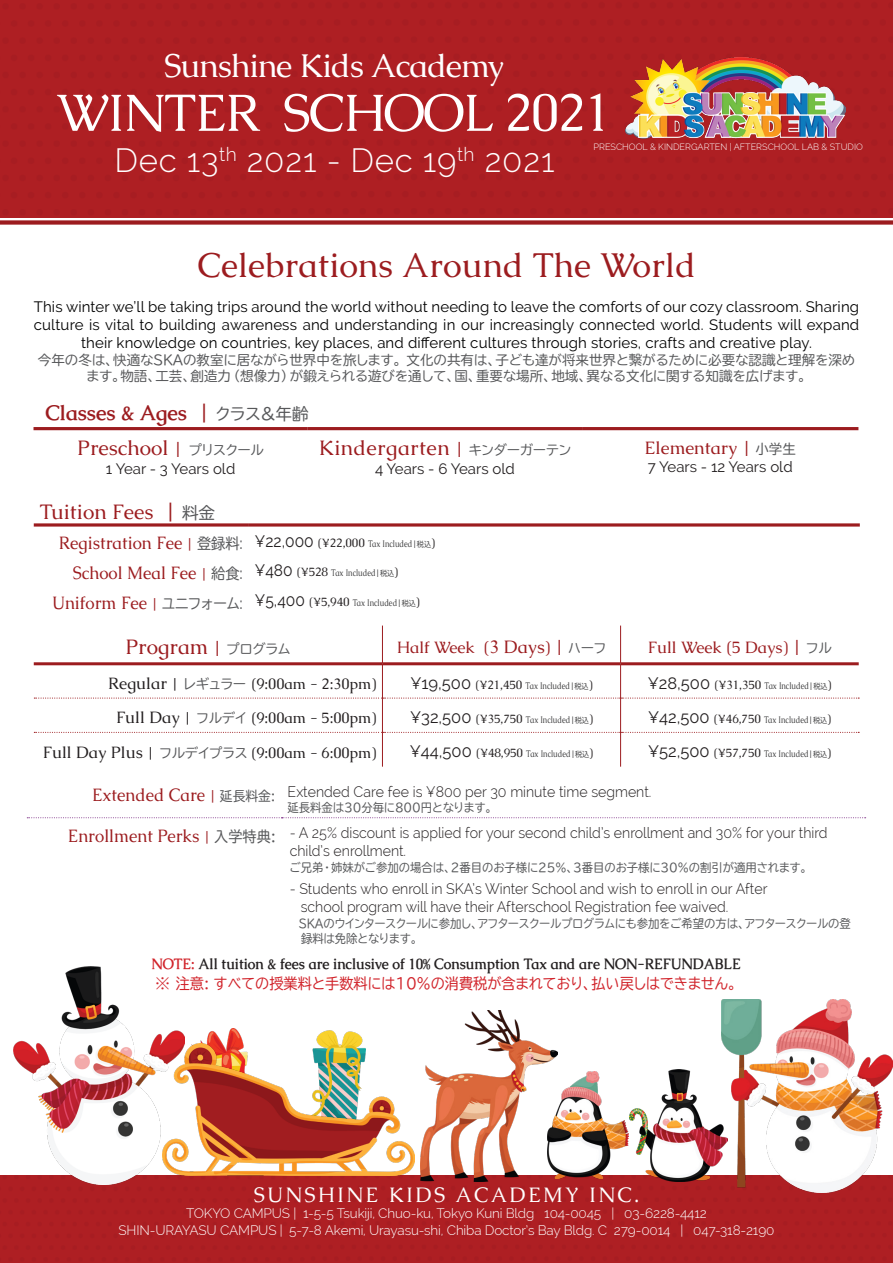
<style>
.page{position:relative;width:893px;height:1263px;background:#fff}
.page>*{position:absolute;margin:0;border:0;box-sizing:border-box;transform-origin:0 0}
.t1{font:52.5px "Caudex";letter-spacing:-.03em;color:#fff}
.t2{font:34.5px "Caudex";color:#9c1c1f}
.t3{font:300 33px "Raleway";letter-spacing:.02em;color:#fff}
.t4{font:33px "Caudex";letter-spacing:-.03em;color:#fff}
.t5{font:21px "Caudex";color:#9c1c1f}
.t6{font:21px "Caudex";letter-spacing:.11em;color:#fff}
.t7{font:21px "Caudex";letter-spacing:.02em;color:#9c1c1f}
.t8{font:700 21px "Caudex";color:#9c1c1f}
.t9{font:18px "Caudex";color:#9c1c1f;scale:.94 1}
.t10{font:18px "Caudex";color:#9c1c1f}
.t11{font:16.5px "Caudex";color:#9c1c1f}
.Date{font:15px/18px "Raleway";letter-spacing:.01em;color:#000;text-align:center}
.t12{font:300 15px "Raleway";color:#231f20;scale:.94 1}
.t13{font:15px "Caudex";color:#231f20}
.t14{font:700 15px "Caudex";color:#231f20;scale:.94 1}
.t15{font:15px "Raleway";color:#231f20}
.t16{font:15px "TBUDR Go Std";letter-spacing:-.015em;color:#d1232a}
.t17{font:300 13.5px/16.2px "Raleway";letter-spacing:-.01em;color:#fff;text-align:center}
.Date-2{font:13.5px/16.5px "TBUDR Go Std";letter-spacing:-.01em;color:#57585a;text-align:center}
.t18{font:12px "TBUDR Go Std";letter-spacing:-.04em;color:#57585a;scale:.94 1}
.t19{font:12px "TBUDR Go Std";color:#57585a;scale:.94 1}
.t20{font:12px "TBUDR Go Std";letter-spacing:-.06em;color:#57585a;scale:.94 1}
.t21{font:12px "TBUDR Go Std";letter-spacing:-.02em;color:#57585a;scale:.94 1}
.t22{font:9.6px "Caudex";color:#3e3e3f;scale:.79 1}
.t23{font:300 9px "Raleway";color:#fff}
.s1{font-weight:400;font-size:22.5px}
.s2{font-family:"TBUDR Go Std";font-weight:400;font-size:16.5px;color:#57585a}
.s3{font-size:18px}
.s4{font-family:"TBUDR Go Std";font-size:13.5px;color:#57585a}
.s5{font-size:22.5px}
.s6{font-family:"TBUDR Go Std";font-size:16.5px;color:#57585a}
.s7{font-size:15px}
.s8{font-family:"TBUDR Go Std";font-size:15px;color:#57585a}
.s9{font-family:"Raleway";font-weight:500;font-size:16.5px;color:#57585a}
.s10{font-family:"Raleway";font-size:16.5px;color:#231f20}
.s11{font-size:12px;color:#231f20}
.s12{font-size:9px}
.s13{font-family:"TBUDR Go Std";font-size:7.5px}
.s14{font-size:16.5px}
.s15{color:#d1232a}
</style>
<div class="page">
<div style="left:0;top:0;width:893px;height:217px;background:#ae1f23"></div>
<div style="left:0;top:220px;width:893px;height:5px;background:#9c1c1f"></div>
<div style="left:0;top:1176px;width:893px;height:87px;background:#ae1f23"></div>
<img style="left:625px;top:58px;width:221px;height:82px">
<hr style="left:34px;top:662px;width:348px;height:3px;background:#9c1c1f">
<hr style="left:383px;top:662px;width:237px;height:3px;background:#9c1c1f">
<hr style="left:621px;top:662px;width:238px;height:3px;background:#9c1c1f">
<svg style="left:34px;top:697px;width:825px;height:2px"></svg>
<svg style="left:34px;top:732px;width:825px;height:1px"></svg>
<hr style="left:382px;top:625px;width:1px;height:39px;background:#9c1c1f">
<hr style="left:620px;top:625px;width:1px;height:39px;background:#9c1c1f">
<hr style="left:382px;top:664px;width:1px;height:34px;background:#9c1c1f">
<hr style="left:620px;top:664px;width:1px;height:34px;background:#9c1c1f">
<hr style="left:382px;top:698px;width:1px;height:34px;background:#9c1c1f">
<hr style="left:620px;top:698px;width:1px;height:34px;background:#9c1c1f">
<hr style="left:382px;top:732px;width:1px;height:35px;background:#9c1c1f">
<hr style="left:620px;top:732px;width:1px;height:35px;background:#9c1c1f">
<hr style="left:34px;top:427px;width:274px;height:3px;background:#9c1c1f">
<hr style="left:308px;top:427px;width:274px;height:3px;background:#9c1c1f">
<hr style="left:582px;top:427px;width:276px;height:3px;background:#9c1c1f">
<svg style="left:34px;top:523px;width:215px;height:4px"></svg>
<svg style="left:249px;top:523px;width:611px;height:4px;background:#af494c"></svg>
<svg style="left:27px;top:817px;width:839px;height:1px"></svg>
<img style="left:200px;top:1028px;width:163px;height:15px">
<img style="left:14px;top:966px;width:171px;height:218px">
<img style="left:721px;top:1000px;width:172px;height:193px">
<img style="left:558px;top:1072px;width:71px;height:106px">
<img style="left:629px;top:1069px;width:98px;height:113px">
<img style="left:162px;top:1043px;width:253px;height:132px">
<img style="left:420px;top:1011px;width:138px;height:170px">
<h3 class="t4" style="left:164px;top:45px;width:341px">Sunshine Kids Academy</h3>
<h1 class="t1" style="left:56px;top:79px;width:557px">WINTER SCHOOL 2021</h1>
<h3 class="t3" style="left:115px;top:141px;width:442px">Dec 13<sup>th</sup> 2021 - Dec 19<sup>th</sup> 2021</h3>
<p class="t23" style="left:594px;top:141px;width:271px">PRESCHOOL &amp; KINDERGARTEN | AFTERSCHOOL LAB &amp; STUDIO</p>
<p class="t2" style="left:198px;top:243px;width:500px">Celebrations Around The World</p>
<p class="Date" style="left:34px;top:298px;width:827px">This winter we’ll be taking trips around the world without needing to leave the comforts of our cozy classroom. Sharing culture is vital to building awareness and understanding in our increasingly connected world. Students will expand their knowledge on countries, key places, and different cultures through stories, crafts and creative play.</p>
<p class="Date-2" style="left:38px;top:351px;width:819px">今年の冬は、快適なSKAの教室に居ながら世界中を旅します。文化の共有は、子ども達が将来世界と繋がるために必要な認識と理解を深めます。物語、工芸、創造力（想像力）が鍛えられる遊びを通して、国、重要な場所、地域、異なる文化に関する知識を広げます。</p>
<p class="t8" style="left:46px;top:399px;width:265px">Classes &amp; Ages <span class="s1">|</span> <span class="s2">クラス&amp;年齢</span></p>
<p class="t5" style="left:77px;top:435px;width:188px">Preschool <span class="s3">|</span> <span class="s4">プリスクール</span></p>
<p class="t15" style="left:106px;top:459px;width:131px">1 Year - 3 Years old</p>
<p class="t7" style="left:319px;top:435px;width:254px">Kindergarten <span class="s3">|</span> <span class="s4">キンダーガーテン</span></p>
<p class="t15" style="left:375px;top:459px;width:141px">4 Years - 6 Years old</p>
<p class="t5" style="left:40px;top:498px;width:177px">Tuition Fees <span class="s5">|</span> <span class="s6">料金</span></p>
<p class="t9" style="left:59px;top:531px;width:197px">Registration Fee <span class="s7">|</span> <span class="s8">登録料</span><span class="s9">:</span></p>
<p class="t22" style="left:255px;top:537px;width:230px"><span class="s10">¥22,000</span> <span class="s11">(¥22,000</span> Tax Included<span class="s12">|</span><span class="s13">税込</span><span class="s11">)</span></p>
<p class="t9" style="left:73px;top:561px;width:183px">School Meal Fee <span class="s7">|</span> <span class="s8">給食</span><span class="s9">:</span></p>
<p class="t22" style="left:255px;top:567px;width:183px"><span class="s10">¥480</span> <span class="s11">(¥528</span> Tax Included<span class="s12">|</span><span class="s13">税込</span><span class="s11">)</span></p>
<p class="t9" style="left:52px;top:591px;width:204px">Uniform Fee <span class="s7">|</span> <span class="s8">ユニフォーム</span><span class="s9">:</span></p>
<p class="t22" style="left:255px;top:597px;width:210px"><span class="s10">¥5,400</span> <span class="s11">(¥5,940</span> Tax Included<span class="s12">|</span><span class="s13">税込</span><span class="s11">)</span></p>
<p class="t10" style="left:645px;top:436px;width:153px">Elementary | <span class="s4">小学生</span></p>
<p class="t15" style="left:648px;top:458px;width:146px">7 Years - 12 Years old</p>
<p class="t5" style="left:126px;top:633px;width:167px">Program <span class="s3">|</span> <span class="s4">プログラム</span></p>
<p class="t11" style="left:397px;top:636px;width:211px">Half Week (<span class="s3">3 Days</span>) <span class="s3">|</span> <span class="s4">ハーフ</span></p>
<p class="t11" style="left:648px;top:636px;width:186px">Full Week (5 Days) <span class="s3">|</span> <span class="s4">フル</span></p>
<p class="t13" style="left:108px;top:674px;width:270px"><span class="s14">Regular</span> | <span class="s4">レギュラー</span> (9:00am - 2:30pm)</p>
<p class="t22" style="left:410px;top:679px;width:232px"><span class="s10">¥19,500</span> <span class="s11">(¥21,450</span> Tax Included<span class="s12">|</span><span class="s13">税込</span><span class="s11">)</span></p>
<p class="t22" style="left:648px;top:679px;width:234px"><span class="s10">¥28,500</span> <span class="s11">(¥31,350</span> Tax Included<span class="s12">|</span><span class="s13">税込</span><span class="s11">)</span></p>
<p class="t13" style="left:116px;top:708px;width:262px"><span class="s14">Full Day</span> | <span class="s4">フルデイ</span> (9:00am - 5:00pm)</p>
<p class="t22" style="left:410px;top:713px;width:233px"><span class="s10">¥32,500</span> <span class="s11">(¥35,750</span> Tax Included<span class="s12">|</span><span class="s13">税込</span><span class="s11">)</span></p>
<p class="t22" style="left:648px;top:713px;width:233px"><span class="s10">¥42,500</span> <span class="s11">(¥46,750</span> Tax Included<span class="s12">|</span><span class="s13">税込</span><span class="s11">)</span></p>
<p class="t13" style="left:43px;top:743px;width:335px"><span class="s14">Full Day Plus</span> | <span class="s4">フルデイプラス</span> (9:00am - 6:00pm)</p>
<p class="t22" style="left:410px;top:748px;width:234px"><span class="s10">¥44,500　</span> <span class="s11">(¥48,950</span> Tax Included<span class="s12">|</span><span class="s13">税込</span><span class="s11">)</span></p>
<p class="t22" style="left:648px;top:748px;width:233px"><span class="s10">¥52,500</span> <span class="s11">(¥57,750</span> Tax Included<span class="s12">|</span><span class="s13">税込</span><span class="s11">)</span></p>
<p class="t9" style="left:92px;top:783px;width:197px">Extended Care <span class="s7">|</span> <span class="s4">延長料金:</span></p>
<p class="t12" style="left:288px;top:783px;width:388px">Extended Care fee is ¥800 per 30 minute time segment.</p>
<p class="t20" style="left:288px;top:797px;width:224px">延長料金は３０分毎に８００円となります。</p>
<p class="t9" style="left:68px;top:824px;width:223px">Enrollment Perks <span class="s7">|</span> <span class="s8">入学特典:</span></p>
<p class="t12" style="left:290px;top:824px;width:578px">- A 25% discount is applied for your second child’s enrollment and 30% for your third 　</p>
<p class="t12" style="left:290px;top:842px;width:125px">　child’s enrollment.</p>
<p class="t19" style="left:289px;top:858px;width:557px">ご兄弟・姉妹がご参加の場合は、2番目のお子様に25%、３番目のお子様に30%の割引が適用されます。</p>
<p class="t12" style="left:290px;top:880px;width:510px">- Students who enroll in SKA’s Winter School and wish to enroll in our After</p>
<p class="t12" style="left:301px;top:898px;width:456px">school program will have their Afterschool Registration fee waived.</p>
<p class="t18" style="left:299px;top:914px;width:589px">SKAのウインタースクールに参加し、アフタースクールプログラムにも参加をご希望の方は、アフタースクールの登</p>
<p class="t21" style="left:290px;top:928px;width:142px">　録料は免除となります。</p>
<p class="t14" style="left:151px;top:954px;width:628px"><span class="s15">NOTE:</span> All tuition &amp; fees are inclusive of 10% Consumption Tax and are NON-REFUNDABLE</p>
<p class="t16" style="left:155px;top:971px;width:588px">※ 注意: すべての授業料と手数料には10%の消費税が含まれており、払い戻しはできません。</p>
<h3 class="t6" style="left:254px;top:1181px;width:387px">SUNSHINE KIDS ACADEMY INC.</h3>
<p class="t17" style="left:118px;top:1205px;width:657px">TOKYO CAMPUS | 1-5-5 Tsukiji, Chuo-ku, Tokyo Kuni Bldg 104-0045 | 03-6228-4412<br>SHIN-URAYASU CAMPUS | 〒5-7-8 Akemi, Urayasu-shi, Chiba Doctor’s Bay Bldg. C 279-0014 | 047-318-2190</p>
</div>
